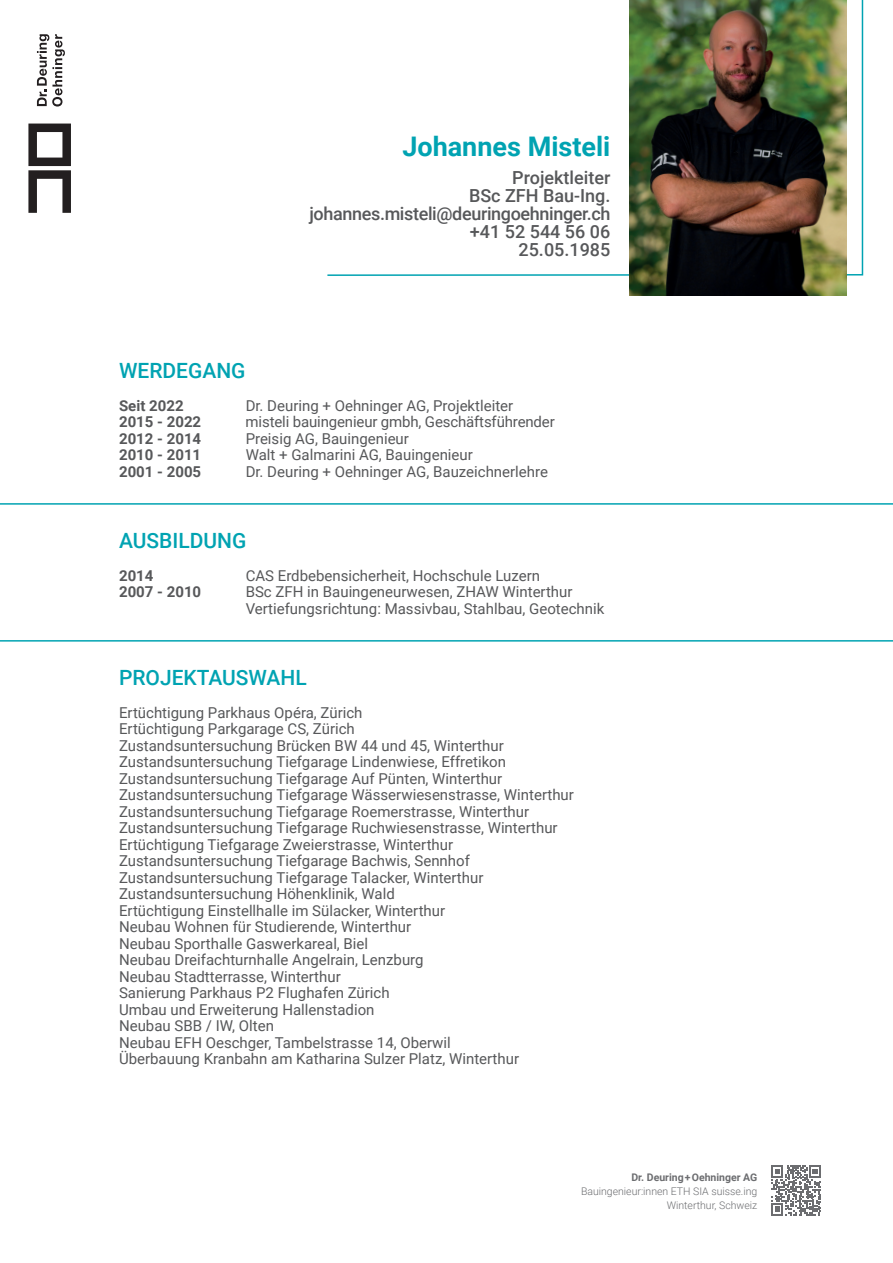
<style>
.page{position:relative;width:893px;height:1263px;background:#fff}
.page>*{position:absolute;margin:0;border:0;box-sizing:border-box;transform-origin:0 0}
.t1{font:700 27px "Roboto";color:#00a3b2}
.t2{font:500 21px "Roboto";color:#00a3b2}
.t3{font:500 18px/18px "Roboto";letter-spacing:-.01em;color:#57585a;text-align:right}
.t4{font:15px/16.5px "Roboto";color:#57585a}
.t5{font:700 15px "Roboto";color:#57585a}
.t6{font:300 10.5px/14.2px "Roboto";color:#6c6d70;text-align:right}
.t7{font:700 10.5px "Roboto";color:#6c6d70}
</style>
<div class="page">
<svg style="left:37px;top:34px;width:28px;height:73px"></svg>
<svg style="left:28px;top:124px;width:43px;height:89px"></svg>
<svg style="left:771px;top:1165px;width:50px;height:50px"></svg>
<hr style="left:0;top:640px;width:893px;height:2px;background:#00a3b2">
<hr style="left:0;top:503px;width:893px;height:2px;background:#00a3b2">
<svg style="left:327px;top:0;width:537px;height:277px"></svg>
<img style="left:629px;top:0;width:217px;height:295px">
<h1 class="t1" style="left:402px;top:127px;width:210px">Johannes Misteli</h1>
<p class="t3" style="left:309px;top:168px;width:302px">Projektleiter<br>BSc ZFH Bau-Ing. johannes.misteli@deuringoehninger.ch +41 52 544 56 06<br>25.05.1985</p>
<h2 class="t2" style="left:119px;top:356px;width:128px">WERDEGANG</h2>
<p class="t5" style="left:119px;top:395px;width:66px">Seit 2022</p>
<p class="t4" style="left:246px;top:397px;width:269px">Dr. Deuring + Oehninger AG, Projektleiter</p>
<p class="t5" style="left:119px;top:411px;width:84px">2015 - 2022</p>
<p class="t4" style="left:246px;top:413px;width:311px">misteli bauingenieur gmbh, Geschäftsführender</p>
<p class="t5" style="left:119px;top:428px;width:84px">2012 - 2014</p>
<p class="t4" style="left:246px;top:430px;width:165px">Preisig AG, Bauingenieur</p>
<p class="t5" style="left:119px;top:444px;width:84px">2010 - 2011</p>
<p class="t4" style="left:246px;top:446px;width:229px">Walt + Galmarini AG, Bauingenieur</p>
<p class="t5" style="left:119px;top:461px;width:84px">2001 - 2005</p>
<p class="t4" style="left:246px;top:463px;width:304px">Dr. Deuring + Oehninger AG, Bauzeichnerlehre</p>
<h2 class="t2" style="left:119px;top:526px;width:129px">AUSBILDUNG</h2>
<p class="t5" style="left:119px;top:565px;width:36px">2014</p>
<p class="t4" style="left:246px;top:567px;width:296px">CAS Erdbebensicherheit, Hochschule Luzern</p>
<p class="t5" style="left:119px;top:581px;width:84px">2007 - 2010</p>
<p class="t4" style="left:246px;top:583px;width:360px">BSc ZFH in Bauingeneurwesen, ZHAW Winterthur<br>Vertiefungsrichtung: Massivbau, Stahlbau, Geotechnik</p>
<h2 class="t2" style="left:119px;top:662px;width:189px">PROJEKTAUSWAHL</h2>
<p class="t4" style="left:119px;top:704px;width:456px">Ertüchtigung Parkhaus Opéra, Zürich<br>Ertüchtigung Parkgarage CS, Zürich<br>Zustandsuntersuchung Brücken BW 44 und 45, Winterthur Zustandsuntersuchung Tiefgarage Lindenwiese, Effretikon Zustandsuntersuchung Tiefgarage Auf Pünten, Winterthur Zustandsuntersuchung Tiefgarage Wässerwiesenstrasse, Winterthur Zustandsuntersuchung Tiefgarage Roemerstrasse, Winterthur Zustandsuntersuchung Tiefgarage Ruchwiesenstrasse, Winterthur Ertüchtigung Tiefgarage Zweierstrasse, Winterthur Zustandsuntersuchung Tiefgarage Bachwis, Sennhof Zustandsuntersuchung Tiefgarage Talacker, Winterthur Zustandsuntersuchung Höhenklinik, Wald<br>Ertüchtigung Einstellhalle im Sülacker, Winterthur<br>Neubau Wohnen für Studierende, Winterthur<br>Neubau Sporthalle Gaswerkareal, Biel<br>Neubau Dreifachturnhalle Angelrain, Lenzburg<br>Neubau Stadtterrasse, Winterthur<br>Sanierung Parkhaus P2 Flughafen Zürich<br>Umbau und Erweiterung Hallenstadion<br>Neubau SBB / IW, Olten<br>Neubau EFH Oeschger, Tambelstrasse 14, Oberwil<br>Überbauung Kranbahn am Katharina Sulzer Platz, Winterthur</p>
<p class="t7" style="left:631px;top:1169px;width:127px">Dr. Deuring+Oehninger AG</p>
<p class="t6" style="left:581px;top:1183px;width:178px">Bauingenieur:innen ETH SIA suisse.ing<br>Winterthur, Schweiz</p>
</div>
